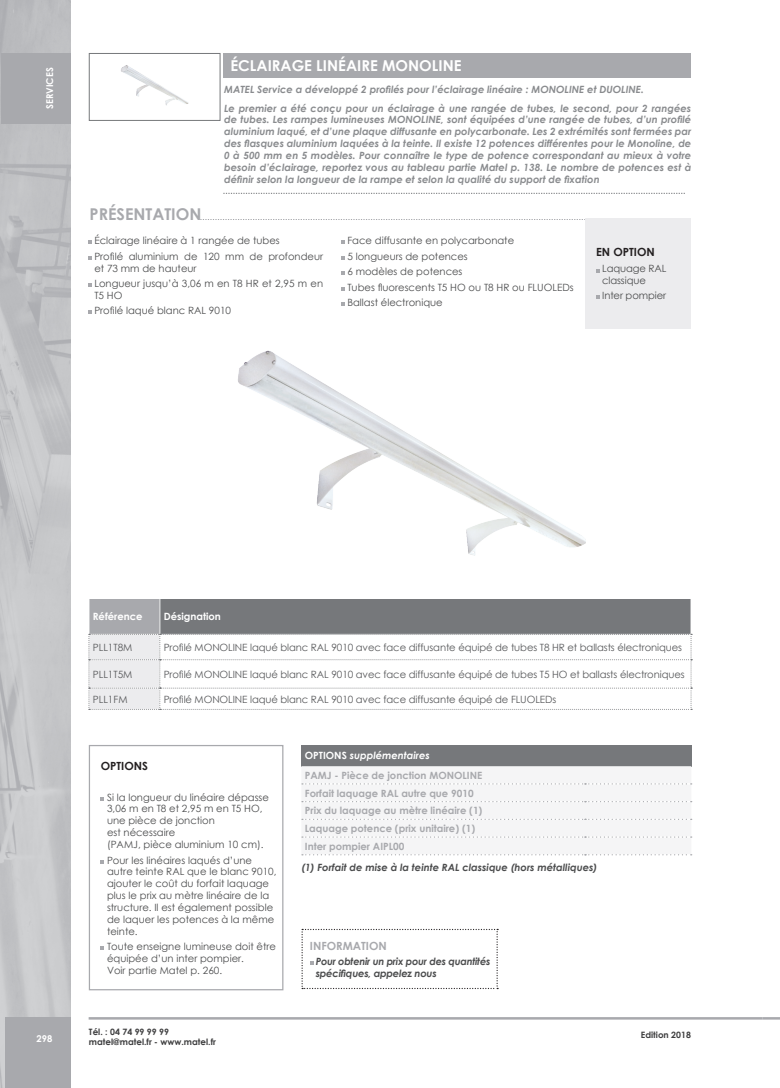
<style>
.page{position:relative;width:780px;height:1088px;background:#fff}
.page>*{position:absolute;margin:0;border:0;box-sizing:border-box;transform-origin:0 0}
.t1{font:700 16.25px "Century Gothic";color:#a8a9ad}
.t2{font:700 15px "Century Gothic";color:#fff}
.t3{font:700 11.25px "Century Gothic";color:#231f20}
.t4{font:700 11.25px "Century Gothic";color:#a8a9ad}
.t5{font:10px/11.9px "Century Gothic";color:#4b4c4d}
.t6{font:italic 700 10px/11.9px "Century Gothic";color:#898b8e}
.t7{font:10px "Century Gothic";letter-spacing:-.01em;color:#57585a}
.t8{font:700 10px/17.8px "Century Gothic";color:#a8a9ad}
.t9{font:italic 700 10px/11.9px "Century Gothic";letter-spacing:-.02em;color:#4b4c4d}
.t10{font:italic 700 10px "Century Gothic";color:#4b4c4d}
.t11{font:700 10px "Century Gothic";color:#fff}
.t12{font:700 9.38px "Century Gothic";color:#fff}
.t13{font:700 8.75px/10.5px "Century Gothic";color:#3e3e3f}
.s1{color:#fff}
.s2{font-style:italic;color:#fff}
</style>
<div class="page">
<img style="left:0;top:0;width:71px;height:1088px">
<div style="left:5px;top:1017px;width:66px;height:71px;background:#a8a9ad"></div>
<div style="left:2px;top:53px;width:69px;height:70px;background:#a8a9ad"></div>
<hr style="left:89px;top:1017px;width:673px;height:2px;background:#a8a9ad">
<svg style="left:762px;top:1017px;width:18px;height:2px"></svg>
<svg style="left:200px;top:219px;width:385px;height:1px"></svg>
<div style="left:223px;top:53px;width:468px;height:25px;background:#a8a9ad"></div>
<svg style="left:88px;top:241px;width:4px;height:3px"></svg>
<svg style="left:88px;top:256px;width:4px;height:4px"></svg>
<svg style="left:88px;top:283px;width:4px;height:4px"></svg>
<svg style="left:88px;top:311px;width:4px;height:3px"></svg>
<svg style="left:341px;top:256px;width:3px;height:4px"></svg>
<svg style="left:341px;top:271px;width:3px;height:4px"></svg>
<svg style="left:341px;top:287px;width:3px;height:4px"></svg>
<svg style="left:341px;top:302px;width:3px;height:4px"></svg>
<div style="left:89px;top:53px;width:131px;height:68px;border:1px solid #76787b"></div>
<svg style="left:223px;top:193px;width:462px;height:1px"></svg>
<div style="left:585px;top:218px;width:106px;height:111px;background:#ececee"></div>
<svg style="left:596px;top:269px;width:3px;height:4px"></svg>
<img style="left:238px;top:350px;width:347px;height:206px">
<img style="left:121px;top:65px;width:67px;height:41px">
<div style="left:89px;top:745px;width:194px;height:245px;border:1px solid #a8a9ad"></div>
<div style="left:301px;top:745px;width:284px;height:21px;background:#76787b"></div>
<div style="left:585px;top:745px;width:106px;height:21px;background:#76787b"></div>
<div style="left:301px;top:766px;width:390px;height:89px;background:#f5f5f6"></div>
<div style="left:89px;top:599px;width:71px;height:35px;background:#a8a9ad"></div>
<div style="left:160px;top:599px;width:531px;height:35px;background:#76787b"></div>
<hr style="left:159px;top:599px;width:1px;height:35px;background:#fff">
<hr style="left:89px;top:599px;width:1px;height:35px;background:#fff">
<hr style="left:690px;top:599px;width:1px;height:35px;background:#fff">
<svg style="left:89px;top:634px;width:603px;height:76px"></svg>
<svg style="left:301px;top:929px;width:197px;height:60px"></svg>
<p class="t12" style="left:43px;top:109px;width:43px;rotate:-90deg">SERVICES</p>
<h2 class="t2" style="left:230px;top:54px;width:232px">ÉCLAIRAGE LINÉAIRE MONOLINE</h2>
<p class="t6" style="left:224px;top:79px;width:468px;line-height:19px">MATEL Service a développé 2 profilés pour l’éclairage linéaire : MONOLINE et DUOLINE.<br>Le premier a été conçu pour un éclairage à une rangée de tubes, le second, pour 2 rangées</p>
<p class="t6" style="left:224px;top:113px;width:468px;text-align:justify">de tubes. Les rampes lumineuses MONOLINE, sont équipées d’une rangée de tubes, d’un profilé aluminium laqué, et d’une plaque diffusante en polycarbonate. Les 2 extrémités sont fermées par des flasques aluminium laquées à la teinte. Il existe 12 potences différentes pour le Monoline, de 0 à 500 mm en 5 modèles. Pour connaître le type de potence correspondant au mieux à votre besoin d’éclairage, reportez vous au tableau partie Matel p. 138. Le nombre de potences est à définir selon la longueur de la rampe et selon la qualité du support de fixation</p>
<h1 class="t1" style="left:90px;top:202px;width:113px">PRÉSENTATION</h1>
<p class="t5" style="left:94px;top:233px;width:230px;line-height:15.4px">Éclairage linéaire à 1 rangée de tubes<br>Profilé aluminium de 120 mm de profondeur</p>
<p class="t5" style="left:94px;top:260px;width:230px;line-height:15.4px">et 73 mm de hauteur<br>Longueur jusqu’à 3,06 m en T8 HR et 2,95 m en</p>
<p class="t5" style="left:94px;top:287px;width:138px;line-height:15.4px">T5 HO<br>Profilé laqué blanc RAL 9010</p>
<p class="t5" style="left:347px;top:233px;width:228px;line-height:15.4px">Face diffusante en polycarbonate<br>5 longueurs de potences<br>6 modèles de potences<br>Tubes fluorescents T5 HO ou T8 HR ou FLUOLEDs<br>Ballast électronique</p>
<p class="t3" style="left:596px;top:244px;width:60px">EN OPTION</p>
<p class="t5" style="left:602px;top:262px;width:66px">Laquage RAL classique</p>
<p class="t5" style="left:602px;top:289px;width:65px">Inter pompier</p>
<p class="t12" style="left:37px;top:1031px;width:17px">298</p>
<p class="t11" style="left:93px;top:609px;width:51px">Référence</p>
<p class="t11" style="left:164px;top:609px;width:59px">Désignation</p>
<p class="t7" style="left:93px;top:640px;width:41px">PLL1T8M</p>
<p class="t7" style="left:164px;top:640px;width:520px">Profilé MONOLINE laqué blanc RAL 9010 avec face diffusante équipé de tubes T8 HR et ballasts électroniques</p>
<p class="t7" style="left:93px;top:667px;width:41px">PLL1T5M</p>
<p class="t7" style="left:164px;top:667px;width:522px">Profilé MONOLINE laqué blanc RAL 9010 avec face diffusante équipé de tubes T5 HO et ballasts électroniques</p>
<p class="t7" style="left:93px;top:692px;width:36px">PLL1FM</p>
<p class="t7" style="left:164px;top:692px;width:394px">Profilé MONOLINE laqué blanc RAL 9010 avec face diffusante équipé de FLUOLEDs</p>
<p class="t3" style="left:101px;top:757px;width:49px">OPTIONS</p>
<p class="t5" style="left:107px;top:791px;width:163px">Si la longueur du linéaire dépasse<br>3,06 m en T8 et 2,95 m en T5 HO, une pièce de jonction<br>est nécessaire<br>(PAMJ, pièce aluminium 10 cm).</p>
<p class="t5" style="left:107px;top:854px;width:171px">Pour les linéaires laqués d’une autre teinte RAL que le blanc 9010, ajouter le coût du forfait laquage plus le prix au mètre linéaire de la structure. Il est également possible de laquer les potences à la même teinte.</p>
<p class="t5" style="left:107px;top:940px;width:170px">Toute enseigne lumineuse doit être équipée d’un inter pompier.<br>Voir partie Matel p. 260.</p>
<p class="t8" style="left:305px;top:746px;width:179px;line-height:19.1px"><span class="s1">OPTIONS</span> <span class="s2">supplémentaires<br></span>PAMJ - Pièce de jonction MONOLINE</p>
<p class="t8" style="left:305px;top:783px;width:179px">Forfait laquage RAL autre que 9010<br>Prix du laquage au mètre linéaire (1)<br>Laquage potence (prix unitaire) (1)<br>Inter pompier AIPL00</p>
<p class="t10" style="left:301px;top:859px;width:297px">(1) Forfait de mise à la teinte RAL classique (hors métalliques)</p>
<p class="t4" style="left:310px;top:937px;width:78px">INFORMATION</p>
<p class="t9" style="left:316px;top:955px;width:176px">Pour obtenir un prix pour des quantités spécifiques, appelez nous</p>
<p class="t13" style="left:89px;top:1026px;width:128px">Tél. : 04 74 99 99 99 matel@matel.fr - www.matel.fr</p>
<p class="t13" style="left:640px;top:1029px;width:52px">Edition 2018</p>
</div>
